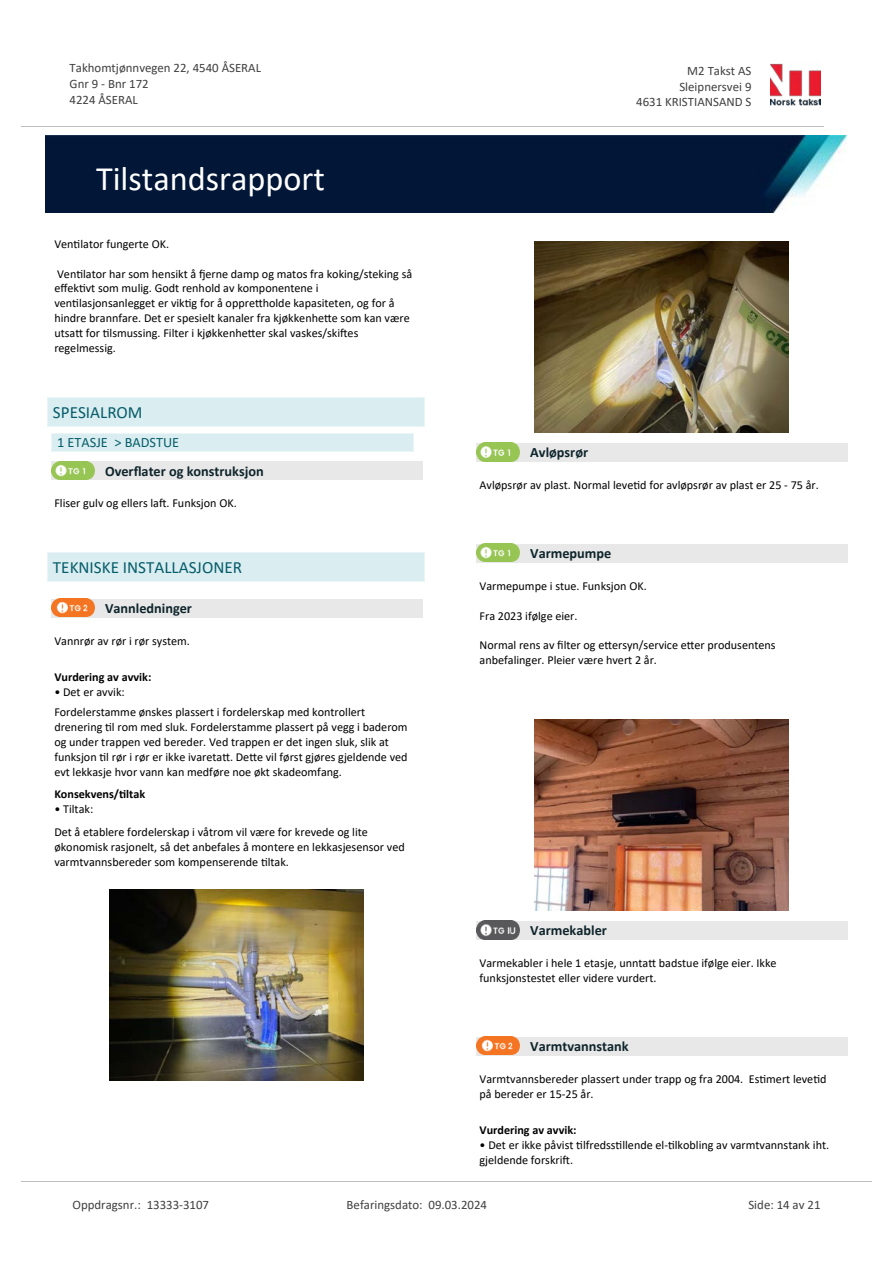
<style>
.page{position:relative;width:893px;height:1263px;background:#fff}
.page>*{position:absolute;margin:0;border:0;box-sizing:border-box;transform-origin:0 0}
.t1{font:34.35px "Calibri";color:#fff}
.t2{font:17.1px "Calibri";color:#065c69}
.t3{font:700 14.25px "Calibri";color:#0f252c}
.t4{font:14.25px "Calibri";color:#065c69}
.t5{font:12.9px/15.8px "Calibri";color:#404040}
.t6{font:12.15px/14.9px "Calibri";color:#000}
.t7{font:700 12.15px "Calibri";color:#000}
</style>
<div class="page">
<div style="left:47px;top:398px;width:377px;height:29px;background:#daeef2"></div>
<svg style="left:47px;top:399px;width:1px;height:27px"></svg>
<svg style="left:424px;top:398px;width:1px;height:29px"></svg>
<hr style="left:47px;top:398px;width:377px;height:1px;background:#eaf5f7">
<hr style="left:47px;top:426px;width:377px;height:1px;background:#eaf5f7">
<div style="left:51px;top:461px;width:372px;height:19px;background:#e8e8e8"></div>
<svg style="left:56px;top:466px;width:39px;height:14px"></svg>
<img style="left:51px;top:461px;width:43px;height:18px">
<div style="left:51px;top:434px;width:363px;height:17px;background:#daeef2"></div>
<svg style="left:51px;top:435px;width:1px;height:16px"></svg>
<hr style="left:51px;top:434px;width:363px;height:1px;background:#eaf5f7">
<hr style="left:51px;top:451px;width:363px;height:1px;background:#eaf5f7">
<div style="left:47px;top:553px;width:377px;height:28px;background:#daeef2"></div>
<svg style="left:47px;top:553px;width:1px;height:28px"></svg>
<svg style="left:424px;top:552px;width:1px;height:29px"></svg>
<hr style="left:47px;top:552px;width:377px;height:1px;background:#eaf5f7">
<hr style="left:47px;top:581px;width:377px;height:1px;background:#eaf5f7">
<div style="left:51px;top:599px;width:372px;height:18px;background:#e8e8e8"></div>
<svg style="left:56px;top:603px;width:39px;height:14px"></svg>
<img style="left:51px;top:598px;width:43px;height:18px">
<img style="left:109px;top:890px;width:254px;height:190px">
<img style="left:534px;top:241px;width:254px;height:191px">
<div style="left:477px;top:443px;width:371px;height:18px;background:#e8e8e8"></div>
<img style="left:477px;top:443px;width:42px;height:18px">
<div style="left:477px;top:544px;width:371px;height:19px;background:#e8e8e8"></div>
<img style="left:477px;top:544px;width:42px;height:18px">
<img style="left:534px;top:719px;width:254px;height:191px">
<div style="left:477px;top:921px;width:371px;height:18px;background:#e8e8e8"></div>
<img style="left:477px;top:921px;width:42px;height:18px">
<div style="left:477px;top:1037px;width:371px;height:18px;background:#e8e8e8"></div>
<img style="left:477px;top:1036px;width:42px;height:19px">
<img style="left:770px;top:63px;width:51px;height:43px">
<hr style="left:21px;top:127px;width:802px;height:1px;background:#c0c0c0">
<img style="left:46px;top:135px;width:800px;height:78px">
<hr style="left:21px;top:1181px;width:851px;height:1px;background:#c0c0c0">
<p class="t5" style="left:70px;top:60px;width:193px">Takhomtjønnvegen 22, 4540 ÅSERAL<br>Gnr 9 - Bnr 172<br>4224 ÅSERAL</p>
<p class="t5" style="left:687px;top:63px;width:66px">M2 Takst AS</p>
<p class="t5" style="left:679px;top:78px;width:74px">Sleipnersvei 9</p>
<p class="t5" style="left:636px;top:94px;width:117px">4631 KRISTIANSAND S</p>
<h1 class="t1" style="left:96px;top:155px;width:230px">Tilstandsrapport</h1>
<p class="t6" style="left:54px;top:236px;width:116px">Ven琀椀lator fungerte OK.</p>
<p class="t6" style="left:54px;top:266px;width:359px">Ven琀椀lator har som hensikt å 昀樀erne damp og matos fra koking/steking så e昀昀ek琀椀vt som mulig. Godt renhold av komponentene i<br>ven琀椀lasjonsanlegget er vik琀椀g for å oppre琀琀holde kapasiteten, og for å hindre brannfare. Det er spesielt kanaler fra kjøkkenhe琀琀e som kan være utsa琀琀 for 琀椀lsmussing. Filter i kjøkkenhe琀琀er skal vaskes/ski昀琀es regelmessig.</p>
<h2 class="t2" style="left:53px;top:400px;width:91px">SPESIALROM</h2>
<p class="t4" style="left:57px;top:433px;width:123px">1 ETASJE &gt; BADSTUE</p>
<p class="t3" style="left:105px;top:461px;width:160px">Over昀氀ater og konstruksjon</p>
<p class="t6" style="left:54px;top:496px;width:184px">Fliser gulv og ellers la昀琀. Funksjon OK.</p>
<h2 class="t2" style="left:53px;top:555px;width:191px">TEKNISKE INSTALLASJONER</h2>
<p class="t3" style="left:105px;top:598px;width:88px">Vannledninger</p>
<p class="t6" style="left:54px;top:633px;width:137px">Vannrør av rør i rør system.</p>
<p class="t7" style="left:54px;top:668px;width:98px">Vurdering av avvik:</p>
<p class="t6" style="left:54px;top:682px;width:312px;line-height:20.1px">• Det er avvik:<br>Fordelerstamme ønskes plassert i fordelerskap med kontrollert</p>
<p class="t6" style="left:54px;top:719px;width:355px">drenering 琀椀l rom med sluk. Fordelerstamme plassert på vegg i baderom og under trappen ved bereder. Ved trappen er det ingen sluk, slik at funksjon 琀椀l rør i rør er ikke ivareta琀琀. De琀琀e vil først gjøres gjeldende ved evt lekkasje hvor vann kan medføre noe økt skadeomfang.</p>
<p class="t7" style="left:54px;top:785px;width:92px">Konsekvens/琀椀ltak</p>
<p class="t6" style="left:54px;top:797px;width:315px;line-height:22.8px">• Tiltak:<br>Det å etablere fordelerskap i våtrom vil være for krevede og lite</p>
<p class="t6" style="left:54px;top:839px;width:352px">økonomisk rasjonelt, så det anbefales å montere en lekkasjesensor ved varmtvannsbereder som kompenserende 琀椀ltak.</p>
<p class="t3" style="left:530px;top:442px;width:59px">Avløpsrør</p>
<p class="t6" style="left:480px;top:477px;width:341px">Avløpsrør av plast. Normal leve琀椀d for avløpsrør av plast er 25 - 75 år.</p>
<p class="t3" style="left:530px;top:543px;width:83px">Varmepumpe</p>
<p class="t6" style="left:480px;top:578px;width:169px">Varmepumpe i stue. Funksjon OK.</p>
<p class="t6" style="left:480px;top:608px;width:99px">Fra 2023 ifølge eier.</p>
<p class="t6" style="left:480px;top:637px;width:298px">Normal rens av 昀椀lter og e琀琀ersyn/service e琀琀er produsentens anbefalinger. Pleier være hvert 2 år.</p>
<p class="t3" style="left:530px;top:920px;width:78px">Varmekabler</p>
<p class="t6" style="left:480px;top:955px;width:299px">Varmekabler i hele 1 etasje, unnta琀琀 badstue ifølge eier. Ikke funksjonstestet eller videre vurdert.</p>
<p class="t3" style="left:530px;top:1036px;width:100px">Varmtvannstank</p>
<p class="t6" style="left:480px;top:1071px;width:348px">Varmtvannsbereder plassert under trapp og fra 2004. Es琀椀mert leve琀椀d på bereder er 15-25 år.</p>
<p class="t7" style="left:480px;top:1121px;width:98px">Vurdering av avvik:</p>
<p class="t6" style="left:480px;top:1137px;width:351px">• Det er ikke påvist 琀椀lfredss琀椀llende el-琀椀lkobling av varmtvannstank iht. gjeldende forskri昀琀.</p>
<p class="t5" style="left:72px;top:1197px;width:138px">Oppdragsnr.: 13333-3107</p>
<p class="t5" style="left:347px;top:1197px;width:142px">Befaringsdato: 09.03.2024</p>
<p class="t5" style="left:748px;top:1197px;width:74px">Side: 14 av 21</p>
</div>
